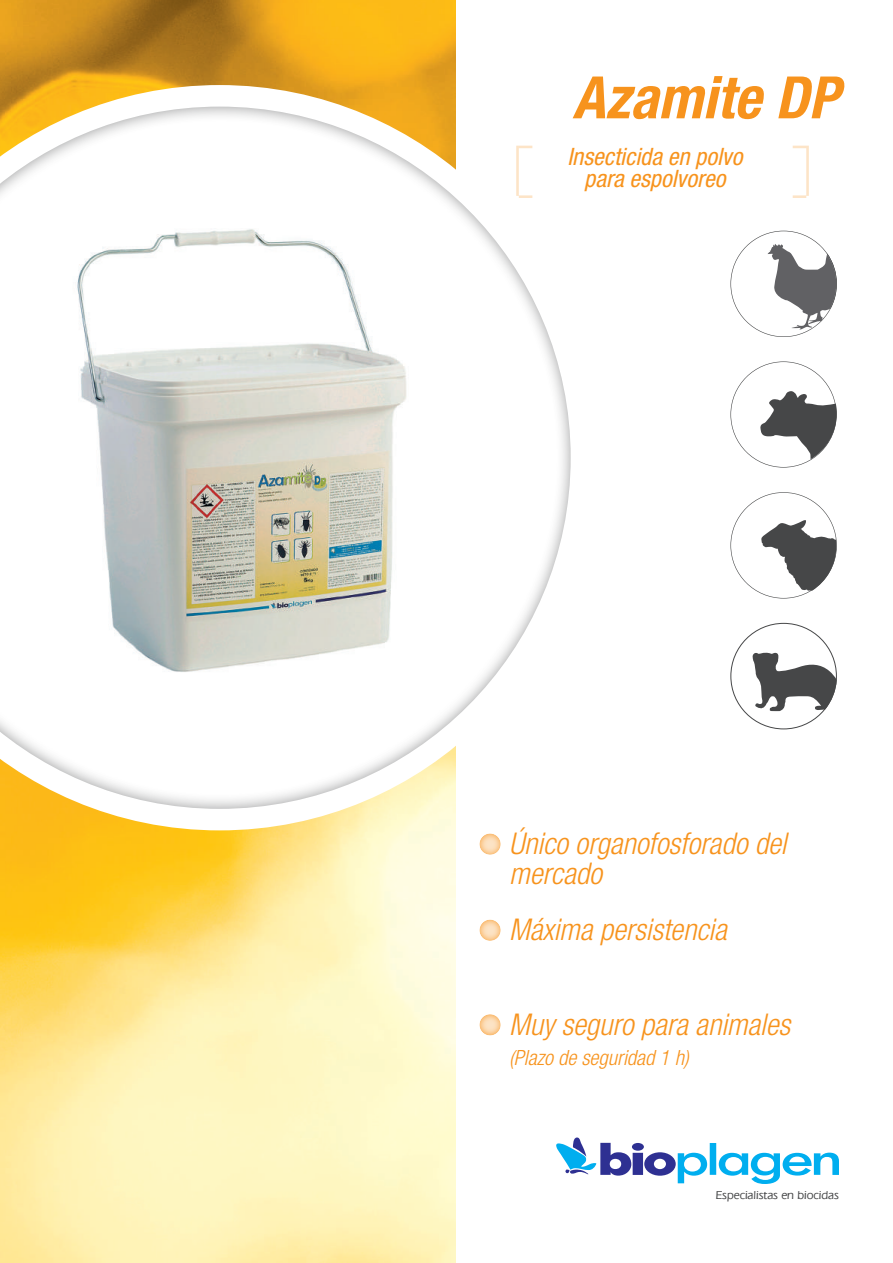
<style>
.page{position:relative;width:893px;height:1263px;background:#fff}
.page>*{position:absolute;margin:0;border:0;box-sizing:border-box;transform-origin:0 0}
.t1{font:italic 700 condensed 58.5px "Helvetica Neue LT Std";color:#f7931d}
.t2{font:italic 300 condensed 30px/30px "Helvetica Neue LT Std";color:#f7931d}
.t3{font:italic condensed 24px/22.5px "Helvetica Neue LT Std";color:#f7931d;text-align:center}
.t4{font:italic 300 condensed 21px "Helvetica Neue LT Std";color:#f7931d}
.t5{font:500 12px "Eras IT Cby BT";color:#464748}
</style>
<div class="page">
<svg style="left:730px;top:361px;width:107px;height:107px"></svg>
<svg style="left:556px;top:1137px;width:283px;height:47px"></svg>
<div style="left:654px;top:1159px;width:12px;height:10px;background:#fff;border-radius:50%"></div>
<div style="left:477px;top:831px;width:25px;height:24px;background:#fff;opacity:.75"></div>
<div style="left:477px;top:917px;width:25px;height:24px;background:#fff;opacity:.75"></div>
<div style="left:477px;top:1012px;width:25px;height:24px;background:#fff;opacity:.75"></div>
<hr style="left:806px;top:146px;width:3px;height:50px;background:#f7931d">
<svg style="left:793px;top:195px;width:13px;height:3px"></svg>
<svg style="left:793px;top:146px;width:13px;height:2px"></svg>
<img style="left:0;top:0;width:455px;height:1263px">
<svg style="left:0;top:85px;width:456px;height:745px"></svg>
<div style="left:0;top:104px;width:571px;height:705px;background:#464748;opacity:.6"></div>
<svg style="left:730px;top:231px;width:107px;height:106px"></svg>
<svg style="left:730px;top:492px;width:107px;height:106px"></svg>
<hr style="left:516px;top:146px;width:3px;height:50px;background:#f7931d">
<svg style="left:519px;top:195px;width:13px;height:3px"></svg>
<svg style="left:519px;top:146px;width:13px;height:2px"></svg>
<img style="left:13px;top:192px;width:414px;height:513px">
<svg style="left:752px;top:652px;width:85px;height:59px"></svg>
<h1 class="t1" style="left:573px;top:62px;width:268px">Azamite DP</h1>
<p class="t3" style="left:567px;top:146px;width:177px">Insecticida en polvo para espolvoreo</p>
<p class="t2" style="left:509px;top:829px;width:279px">Único organofosforado del mercado</p>
<p class="t2" style="left:509px;top:915px;width:219px">Máxima persistencia</p>
<p class="t2" style="left:509px;top:1010px;width:282px">Muy seguro para animales</p>
<p class="t4" style="left:509px;top:1045px;width:181px">(Plazo de seguridad 1 h)</p>
<p class="t5" style="left:716px;top:1187px;width:125px">Especialistas en biocidas</p>
</div>
